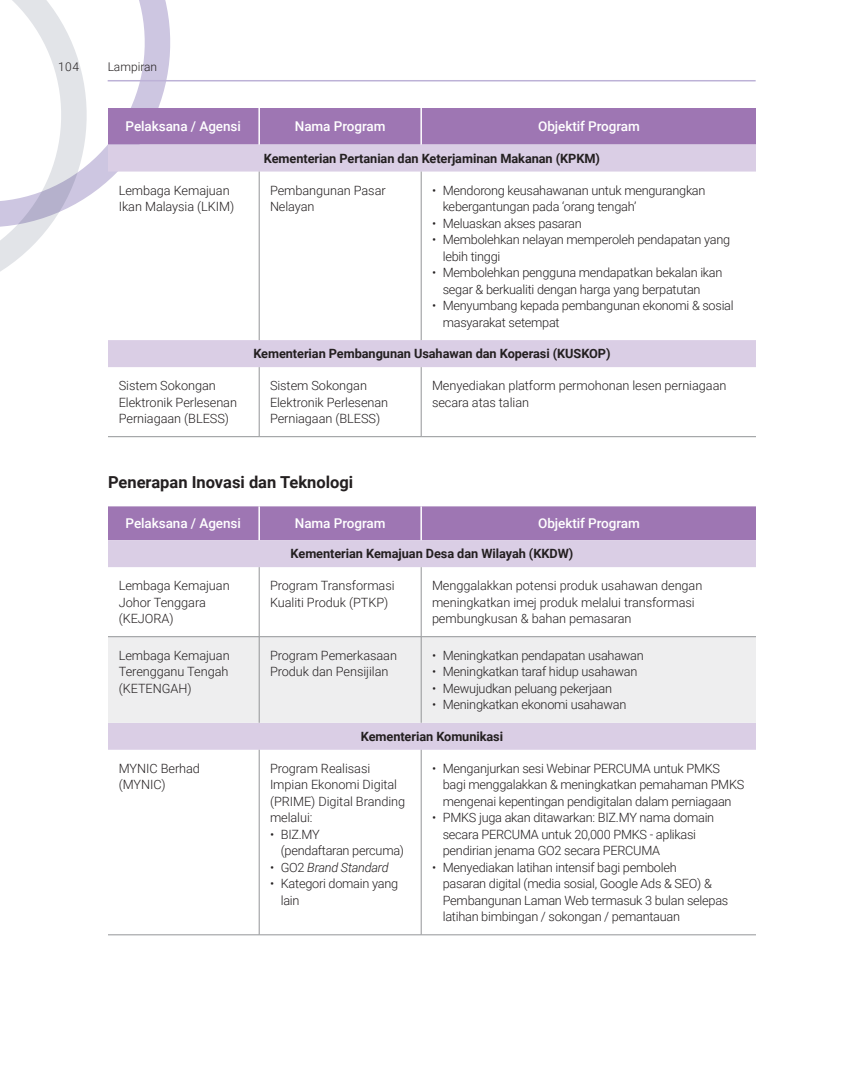
<style>
.page{position:relative;width:864px;height:1080px;background:#fff}
.page>*{position:absolute;margin:0;border:0;box-sizing:border-box;transform-origin:0 0}
.t1{font:700 16.5px "Roboto";color:#231f20}
.t2{font:500 13.5px "Roboto";letter-spacing:-.005em;color:#fff}
.t3{font:300 12.75px/16.5px "Roboto";letter-spacing:-.02em;color:#231f20}
.t4{font:700 12.75px "Roboto";letter-spacing:-.005em;color:#231f20}
.t5{font:italic 300 12.75px "Roboto";letter-spacing:-.02em;color:#231f20}
.t6{font:300 12px "Roboto";color:#231f20}
.s1{font-style:normal}
</style>
<div class="page">
<svg style="left:91px;top:0;width:83px;height:194px"></svg>
<svg style="left:0;top:0;width:91px;height:272px"></svg>
<hr style="left:108px;top:80px;width:648px;height:1px;background:#bdb2d7">
<div style="left:108px;top:506px;width:648px;height:34px;background:#9e76b3"></div>
<svg style="left:108px;top:540px;width:648px;height:210px"></svg>
<div style="left:108px;top:637px;width:648px;height:86px;background:#eeeeef"></div>
<hr style="left:108px;top:636px;width:151px;height:1px;background:#939598">
<hr style="left:259px;top:636px;width:162px;height:1px;background:#939598">
<hr style="left:421px;top:636px;width:335px;height:1px;background:#939598">
<hr style="left:258px;top:506px;width:2px;height:34px;background:#fff">
<hr style="left:420px;top:506px;width:2px;height:34px;background:#fff">
<hr style="left:259px;top:567px;width:1px;height:70px;background:#939598">
<hr style="left:421px;top:567px;width:1px;height:70px;background:#939598">
<hr style="left:259px;top:637px;width:1px;height:86px;background:#939598">
<hr style="left:421px;top:637px;width:1px;height:86px;background:#939598">
<hr style="left:259px;top:750px;width:1px;height:185px;background:#939598">
<hr style="left:421px;top:750px;width:1px;height:185px;background:#939598">
<hr style="left:108px;top:935px;width:151px;height:1px;background:#939598">
<hr style="left:259px;top:935px;width:162px;height:1px;background:#939598">
<hr style="left:421px;top:935px;width:335px;height:1px;background:#939598">
<div style="left:108px;top:108px;width:648px;height:37px;background:#9e76b3"></div>
<svg style="left:108px;top:145px;width:648px;height:222px"></svg>
<hr style="left:108px;top:436px;width:151px;height:1px;background:#939598">
<hr style="left:259px;top:436px;width:162px;height:1px;background:#939598">
<hr style="left:421px;top:436px;width:335px;height:1px;background:#939598">
<hr style="left:258px;top:108px;width:2px;height:37px;background:#fff">
<hr style="left:420px;top:108px;width:2px;height:37px;background:#fff">
<hr style="left:259px;top:172px;width:1px;height:168px;background:#939598">
<hr style="left:421px;top:172px;width:1px;height:168px;background:#939598">
<hr style="left:259px;top:367px;width:1px;height:69px;background:#939598">
<hr style="left:421px;top:367px;width:1px;height:69px;background:#939598">
<p class="t6" style="left:58px;top:59px;width:22px">104</p>
<p class="t6" style="left:108px;top:59px;width:51px">Lampiran</p>
<p class="t2" style="left:126px;top:117px;width:117px">Pelaksana / Agensi</p>
<p class="t2" style="left:295px;top:117px;width:92px">Nama Program</p>
<p class="t2" style="left:538px;top:117px;width:103px">Objektif Program</p>
<p class="t4" style="left:264px;top:149px;width:338px">Kementerian Pertanian dan Keterjaminan Makanan (KPKM)</p>
<p class="t3" style="left:119px;top:181px;width:117px">Lembaga Kemajuan<br>Ikan Malaysia (LKIM)</p>
<p class="t3" style="left:270px;top:181px;width:117px">Pembangunan Pasar<br>Nelayan</p>
<p class="t3" style="left:443px;top:181px;width:264px;text-indent:-11px">• Mendorong keusahawanan untuk mengurangkan kebergantungan pada ‘orang tengah’</p>
<p class="t3" style="left:432px;top:214px;width:151px">• Meluaskan akses pasaran</p>
<p class="t3" style="left:443px;top:231px;width:289px;text-indent:-11px">• Membolehkan nelayan memperoleh pendapatan yang lebih tinggi</p>
<p class="t3" style="left:443px;top:264px;width:281px;text-indent:-11px">• Membolehkan pengguna mendapatkan bekalan ikan segar &amp; berkualiti dengan harga yang berpatutan</p>
<p class="t3" style="left:443px;top:297px;width:292px;text-indent:-11px">• Menyumbang kepada pembangunan ekonomi &amp; sosial masyarakat setempat</p>
<p class="t4" style="left:253px;top:345px;width:359px">Kementerian Pembangunan Usahawan dan Koperasi (KUSKOP)</p>
<p class="t3" style="left:119px;top:377px;width:120px">Sistem Sokongan<br>Elektronik Perlesenan<br>Perniagaan (BLESS)</p>
<p class="t3" style="left:270px;top:377px;width:120px">Sistem Sokongan<br>Elektronik Perlesenan<br>Perniagaan (BLESS)</p>
<p class="t3" style="left:432px;top:377px;width:296px">Menyediakan platform permohonan lesen perniagaan secara atas talian</p>
<p class="t1" style="left:108px;top:471px;width:247px">Penerapan Inovasi dan Teknologi</p>
<p class="t2" style="left:126px;top:514px;width:117px">Pelaksana / Agensi</p>
<p class="t2" style="left:295px;top:514px;width:92px">Nama Program</p>
<p class="t2" style="left:538px;top:514px;width:103px">Objektif Program</p>
<p class="t4" style="left:291px;top:545px;width:284px">Kementerian Kemajuan Desa dan Wilayah (KKDW)</p>
<p class="t3" style="left:119px;top:577px;width:112px">Lembaga Kemajuan<br>Johor Tenggara (KEJORA)</p>
<p class="t3" style="left:270px;top:577px;width:126px">Program Transformasi<br>Kualiti Produk (PTKP)</p>
<p class="t3" style="left:432px;top:577px;width:272px">Menggalakkan potensi produk usahawan dengan meningkatkan imej produk melalui transformasi pembungkusan &amp; bahan pemasaran</p>
<p class="t3" style="left:119px;top:647px;width:112px;text-align:justify">Lembaga Kemajuan Terengganu Tengah (KETENGAH)</p>
<p class="t3" style="left:270px;top:647px;width:129px">Program Pemerkasaan<br>Produk dan Pensijilan</p>
<p class="t3" style="left:432px;top:647px;width:213px">• Meningkatkan pendapatan usahawan</p>
<p class="t3" style="left:432px;top:663px;width:207px">• Meningkatkan taraf hidup usahawan</p>
<p class="t3" style="left:432px;top:680px;width:182px">• Mewujudkan peluang pekerjaan</p>
<p class="t3" style="left:432px;top:696px;width:196px">• Meningkatkan ekonomi usahawan</p>
<p class="t4" style="left:361px;top:728px;width:144px">Kementerian Komunikasi</p>
<p class="t3" style="left:119px;top:760px;width:83px">MYNIC Berhad (MYNIC)</p>
<p class="t3" style="left:270px;top:760px;width:137px">Program Realisasi<br>Impian Ekonomi Digital (PRIME) Digital Branding melalui:</p>
<p class="t3" style="left:270px;top:826px;width:51px">• BIZ.MY</p>
<p class="t3" style="left:281px;top:842px;width:125px">(pendaftaran percuma)</p>
<p class="t5" style="left:270px;top:858px;width:120px"><span class="s1">• GO2</span> Brand Standard</p>
<p class="t3" style="left:281px;top:875px;width:119px;text-indent:-11px">• Kategori domain yang lain</p>
<p class="t3" style="left:443px;top:760px;width:303px;text-indent:-11px">• Menganjurkan sesi Webinar PERCUMA untuk PMKS bagi menggalakkan &amp; meningkatkan pemahaman PMKS mengenai kepentingan pendigitalan dalam perniagaan</p>
<p class="t3" style="left:443px;top:809px;width:273px;text-indent:-11px">• PMKS juga akan ditawarkan: BIZ.MY nama domain secara PERCUMA untuk 20,000 PMKS - aplikasi pendirian jenama GO2 secara PERCUMA</p>
<p class="t3" style="left:443px;top:859px;width:287px;text-indent:-11px">• Menyediakan latihan intensif bagi pemboleh<br>pasaran digital (media sosial, Google Ads &amp; SEO) &amp; Pembangunan Laman Web termasuk 3 bulan selepas latihan bimbingan / sokongan / pemantauan</p>
</div>
